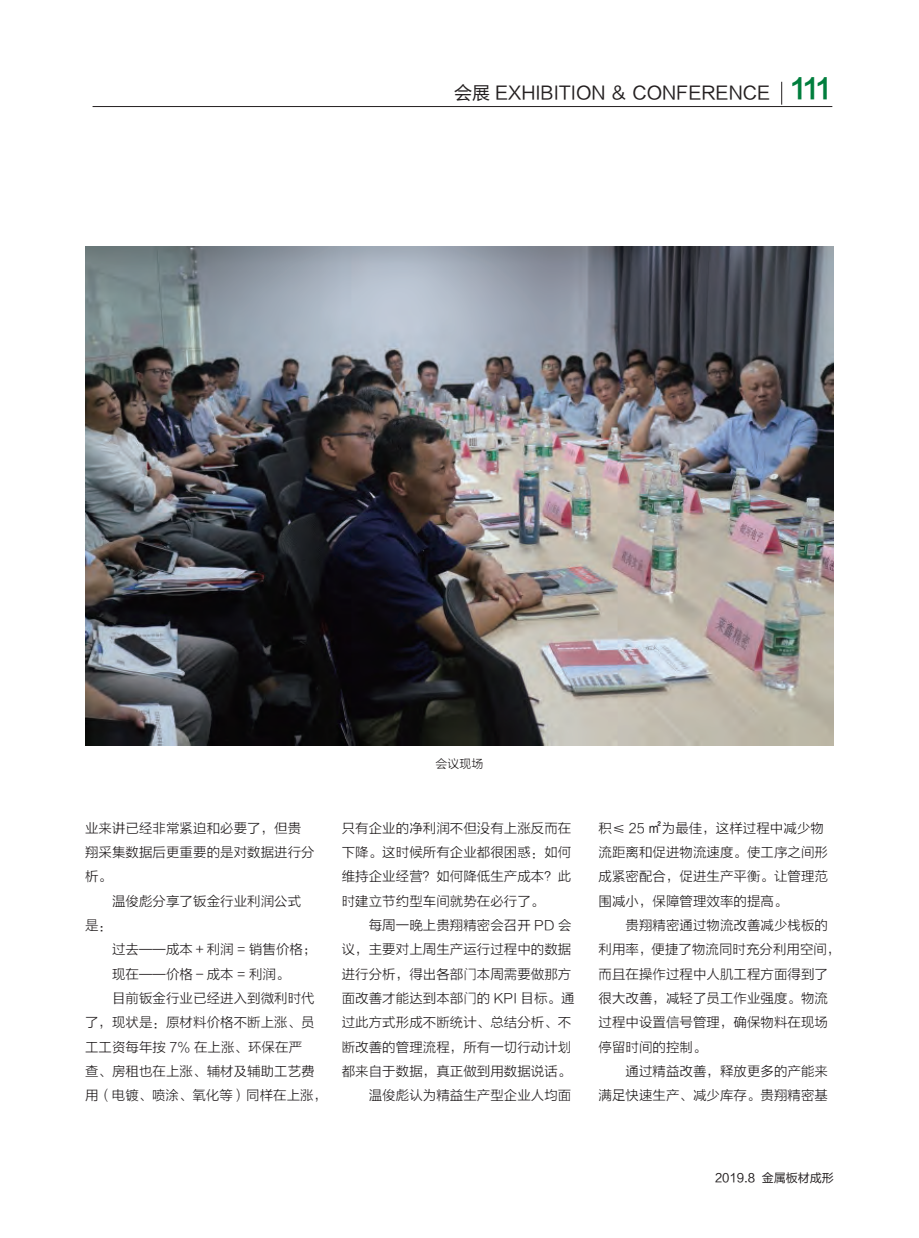
<style>
.page{position:relative;width:919px;height:1238px;background:#fff}
.page>*{position:absolute;margin:0;border:0;box-sizing:border-box;transform-origin:0 0}
.t1{font:18px "FZLTHK GBK1 0";color:#231f20}
.t2{font:13.5px/24.3px "FZLTXHK";color:#231f20}
.t3{font:12px "FZLTHK GBK1 0";color:#231f20}
.t4{font:12px "FZLTXHK";color:#231f20}
.s1{font-family:"FZLTCHJW GB1 0";font-size:27px;color:#007e3d}
</style>
<div class="page">
<hr style="left:93px;top:106px;width:739px;height:1px;background:#231f20">
<svg style="left:781px;top:82px;width:1px;height:23px"></svg>
<img style="left:85px;top:247px;width:748px;height:499px">
<h1 class="t1" style="left:454px;top:83px;width:380px">会展 EXHIBITION ＆ CONFERENCE <span class="s1">111</span></h1>
<p class="t2" style="left:85px;top:816px;width:231px">业来讲已经非常紧迫和必要了，但贵翔采集数据后更重要的是对数据进行分析。</p>
<p class="t2" style="left:112px;top:889px;width:190px">温俊彪分享了钣金行业利润公式</p>
<p class="t2" style="left:85px;top:913px;width:28px">是：</p>
<p class="t2" style="left:112px;top:937px;width:206px">过去——成本＋利润 = 销售价格；</p>
<p class="t2" style="left:112px;top:962px;width:179px">现在——价格－成本 = 利润。</p>
<p class="t2" style="left:112px;top:986px;width:204px">目前钣金行业已经进入到微利时代</p>
<p class="t2" style="left:85px;top:1010px;width:231px">了，现状是：原材料价格不断上涨、员</p>
<p class="t2" style="left:85px;top:1034px;width:218px">工工资每年按 7% 在上涨、环保在严</p>
<p class="t2" style="left:85px;top:1059px;width:231px">查、房租也在上涨、辅材及辅助工艺费</p>
<p class="t2" style="left:85px;top:1083px;width:244px">用（电镀、喷涂、氧化等）同样在上涨，</p>
<p class="t4" style="left:435px;top:756px;width:49px">会议现场</p>
<p class="t2" style="left:342px;top:816px;width:231px;text-align:justify">只有企业的净利润不但没有上涨反而在下降。这时候所有企业都很困惑：如何维持企业经营？如何降低生产成本？此时建立节约型车间就势在必行了。</p>
<p class="t2" style="left:342px;top:913px;width:234px;text-align:right">每周一晚上贵翔精密会召开 PD 会<br>议，主要对上周生产运行过程中的数据进行分析，得出各部门本周需要做那方面改善才能达到本部门的 KPI 目标。通过此方式形成不断统计、总结分析、不断改善的管理流程，所有一切行动计划都来自于数据，真正做到用数据说话。温俊彪认为精益生产型企业人均面</p>
<p class="t2" style="left:598px;top:816px;width:231px">积≤ 25 ㎡为最佳，这样过程中减少物流距离和促进物流速度。使工序之间形成紧密配合，促进生产平衡。让管理范围减小，保障管理效率的提高。</p>
<p class="t2" style="left:598px;top:913px;width:244px;text-indent:27px">贵翔精密通过物流改善减少栈板的利用率，便捷了物流同时充分利用空间，而且在操作过程中人肌工程方面得到了很大改善，减轻了员工作业强度。物流过程中设置信号管理，确保物料在现场停留时间的控制。</p>
<p class="t2" style="left:598px;top:1059px;width:231px;text-align:right">通过精益改善，释放更多的产能来<br>满足快速生产、减少库存。贵翔精密基</p>
<p class="t3" style="left:715px;top:1171px;width:120px">2019.8 金属板材成形</p>
</div>
